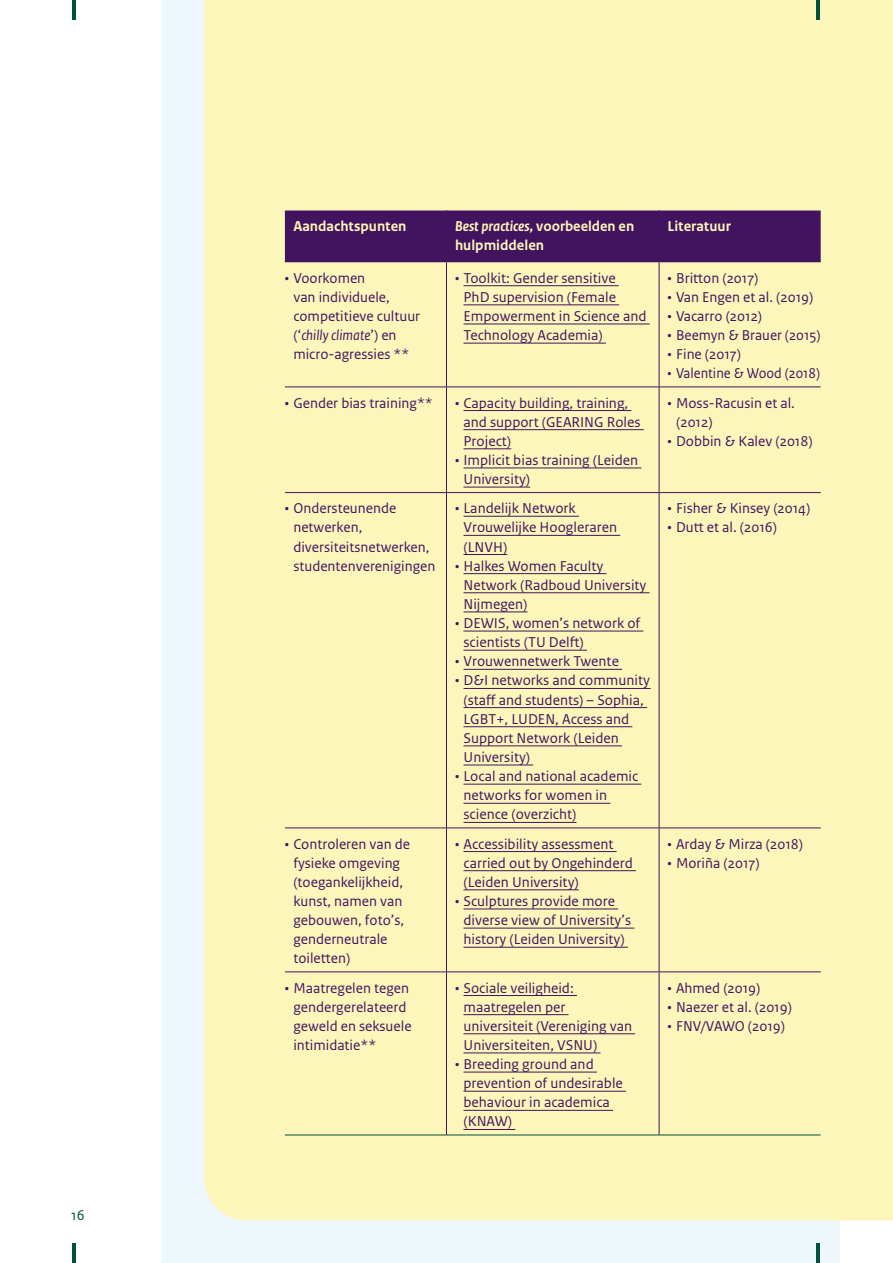
<style>
.page{position:relative;width:893px;height:1263px;background:#fff}
.page>*{position:absolute;margin:0;border:0;box-sizing:border-box;transform-origin:0 0}
.Brood_2_DIHOO_Uitgel{font:15px/19.2px "Rijksoverheid Sans Text";color:#42145f}
.Brood_2_DIHOO_Uitgel-2{font:700 15px/19.2px "Rijksoverheid Sans Text";color:#fdf6bb}
.Brood_2_DIHOO_Uitgel-3{font:15px "Rijksoverheid Sans Text";color:#42145f;scale:.95 1}
.t1{font:15px "Rijksoverheid Sans Text";color:#00523b}
.s1{font-style:italic}
</style>
<div class="page">
<div style="left:162px;top:0;width:678px;height:1263px;background:#eef7fb"></div>
<div style="left:204px;top:0;width:689px;height:1220px;background:#fdf6bb"></div>
<div style="left:285px;top:210px;width:536px;height:51px;background:#42145f"></div>
<hr style="left:285px;top:1135px;width:161px;height:1px;background:#00523b">
<hr style="left:446px;top:1135px;width:213px;height:1px;background:#00523b">
<hr style="left:659px;top:1135px;width:162px;height:1px;background:#00523b">
<hr style="left:446px;top:210px;width:1px;height:51px;background:#42145f">
<hr style="left:658px;top:210px;width:2px;height:51px;background:#42145f">
<hr style="left:285px;top:261px;width:161px;height:1px;background:#42145f">
<hr style="left:446px;top:261px;width:213px;height:1px;background:#42145f">
<hr style="left:659px;top:261px;width:162px;height:1px;background:#42145f">
<hr style="left:446px;top:262px;width:1px;height:125px;background:#42145f">
<hr style="left:659px;top:262px;width:1px;height:125px;background:#42145f">
<hr style="left:285px;top:387px;width:161px;height:1px;background:#42145f">
<hr style="left:446px;top:387px;width:213px;height:1px;background:#42145f">
<hr style="left:446px;top:387px;width:1px;height:105px;background:#42145f">
<hr style="left:659px;top:387px;width:162px;height:1px;background:#42145f">
<hr style="left:659px;top:387px;width:1px;height:105px;background:#42145f">
<hr style="left:285px;top:492px;width:161px;height:1px;background:#42145f">
<hr style="left:446px;top:492px;width:213px;height:1px;background:#42145f">
<hr style="left:446px;top:493px;width:1px;height:335px;background:#42145f">
<hr style="left:659px;top:492px;width:162px;height:1px;background:#42145f">
<hr style="left:659px;top:493px;width:1px;height:335px;background:#42145f">
<hr style="left:285px;top:828px;width:161px;height:1px;background:#42145f">
<hr style="left:446px;top:828px;width:213px;height:1px;background:#42145f">
<hr style="left:446px;top:828px;width:1px;height:144px;background:#42145f">
<hr style="left:659px;top:828px;width:162px;height:1px;background:#42145f">
<hr style="left:659px;top:828px;width:1px;height:144px;background:#42145f">
<hr style="left:285px;top:972px;width:161px;height:1px;background:#42145f">
<hr style="left:446px;top:972px;width:213px;height:1px;background:#42145f">
<hr style="left:446px;top:972px;width:1px;height:163px;background:#42145f">
<hr style="left:659px;top:972px;width:162px;height:1px;background:#42145f">
<hr style="left:659px;top:972px;width:1px;height:163px;background:#42145f">
<hr style="left:463px;top:285px;width:156px;height:1px;background:#42145f">
<hr style="left:463px;top:305px;width:156px;height:1px;background:#42145f">
<hr style="left:463px;top:324px;width:187px;height:1px;background:#42145f">
<hr style="left:463px;top:343px;width:143px;height:1px;background:#42145f">
<hr style="left:463px;top:410px;width:168px;height:1px;background:#42145f">
<hr style="left:463px;top:429px;width:181px;height:1px;background:#42145f">
<hr style="left:463px;top:449px;width:48px;height:1px;background:#42145f">
<hr style="left:463px;top:468px;width:178px;height:1px;background:#42145f">
<hr style="left:463px;top:487px;width:67px;height:1px;background:#42145f">
<hr style="left:463px;top:516px;width:116px;height:1px;background:#42145f">
<hr style="left:463px;top:535px;width:157px;height:1px;background:#42145f">
<hr style="left:463px;top:554px;width:44px;height:1px;background:#42145f">
<hr style="left:463px;top:573px;width:143px;height:1px;background:#42145f">
<hr style="left:463px;top:592px;width:187px;height:1px;background:#42145f">
<hr style="left:463px;top:612px;width:65px;height:1px;background:#42145f">
<hr style="left:463px;top:631px;width:180px;height:1px;background:#42145f">
<hr style="left:463px;top:650px;width:124px;height:1px;background:#42145f">
<hr style="left:463px;top:669px;width:159px;height:1px;background:#42145f">
<hr style="left:463px;top:688px;width:188px;height:1px;background:#42145f">
<hr style="left:463px;top:707px;width:184px;height:1px;background:#42145f">
<hr style="left:463px;top:726px;width:169px;height:1px;background:#42145f">
<hr style="left:463px;top:746px;width:159px;height:1px;background:#42145f">
<hr style="left:463px;top:765px;width:70px;height:1px;background:#42145f">
<hr style="left:463px;top:784px;width:178px;height:1px;background:#42145f">
<hr style="left:463px;top:803px;width:147px;height:1px;background:#42145f">
<hr style="left:463px;top:822px;width:113px;height:1px;background:#42145f">
<hr style="left:463px;top:851px;width:154px;height:1px;background:#42145f">
<hr style="left:463px;top:870px;width:173px;height:1px;background:#42145f">
<hr style="left:463px;top:889px;width:116px;height:1px;background:#42145f">
<hr style="left:463px;top:909px;width:155px;height:1px;background:#42145f">
<hr style="left:463px;top:928px;width:171px;height:1px;background:#42145f">
<hr style="left:463px;top:947px;width:165px;height:1px;background:#42145f">
<hr style="left:463px;top:995px;width:114px;height:1px;background:#42145f">
<hr style="left:463px;top:1014px;width:106px;height:1px;background:#42145f">
<hr style="left:463px;top:1033px;width:172px;height:1px;background:#42145f">
<hr style="left:463px;top:1053px;width:137px;height:1px;background:#42145f">
<hr style="left:463px;top:1072px;width:134px;height:1px;background:#42145f">
<hr style="left:463px;top:1091px;width:163px;height:1px;background:#42145f">
<hr style="left:463px;top:1110px;width:150px;height:1px;background:#42145f">
<hr style="left:463px;top:1129px;width:52px;height:1px;background:#42145f">
<svg style="left:816px;top:1244px;width:3px;height:19px"></svg>
<svg style="left:815px;top:0;width:4px;height:19px"></svg>
<hr style="left:72px;top:0;width:4px;height:19px;background:#00523b">
<hr style="left:72px;top:1244px;width:4px;height:19px;background:#00523b">
<p class="t1" style="left:71px;top:1207px;width:15px">16</p>
<p class="Brood_2_DIHOO_Uitgel-2" style="left:293px;top:217px;width:115px">Aandachtspunten</p>
<p class="Brood_2_DIHOO_Uitgel-2" style="left:455px;top:217px;width:181px"><span class="s1">Best practices</span>, voorbeelden en hulpmiddelen</p>
<p class="Brood_2_DIHOO_Uitgel-2" style="left:668px;top:217px;width:65px">Literatuur</p>
<p class="Brood_2_DIHOO_Uitgel" style="left:293px;top:268px;width:128px;text-indent:-9px">• Voorkomen<br>van individuele, competitieve cultuur (‘<span class="s1">chilly climate</span>’) en micro-agressies **</p>
<p class="Brood_2_DIHOO_Uitgel" style="left:463px;top:268px;width:185px;text-indent:-9px">• Toolkit: Gender sensitive<br>PhD supervision (Female<br>Empowerment in Science and<br>Technology Academia)</p>
<p class="Brood_2_DIHOO_Uitgel" style="left:668px;top:268px;width:92px">• Britton (2017)</p>
<p class="Brood_2_DIHOO_Uitgel" style="left:668px;top:288px;width:147px">• Van Engen et al. (2019)</p>
<p class="Brood_2_DIHOO_Uitgel" style="left:668px;top:307px;width:96px">• Vacarro (2012)</p>
<p class="Brood_2_DIHOO_Uitgel" style="left:668px;top:326px;width:155px">• Beemyn &amp; Brauer (2015)</p>
<p class="Brood_2_DIHOO_Uitgel" style="left:668px;top:345px;width:75px">• Fine (2017)</p>
<p class="Brood_2_DIHOO_Uitgel-3" style="left:668px;top:365px;width:162px">• Valentine &amp; Wood (2018)</p>
<p class="Brood_2_DIHOO_Uitgel" style="left:285px;top:393px;width:150px">• Gender bias training**</p>
<p class="Brood_2_DIHOO_Uitgel" style="left:463px;top:393px;width:179px;text-indent:-9px">• Capacity building, training, and support (GEARING Roles<br>Project)</p>
<p class="Brood_2_DIHOO_Uitgel" style="left:463px;top:451px;width:176px;text-indent:-9px">• Implicit bias training (Leiden<br>University)</p>
<p class="Brood_2_DIHOO_Uitgel" style="left:293px;top:499px;width:143px;text-indent:-9px">• Ondersteunende netwerken, diversiteitsnetwerken, studentenverenigingen</p>
<p class="Brood_2_DIHOO_Uitgel" style="left:463px;top:499px;width:155px;text-indent:-9px">• Landelijk Network<br>Vrouwelijke Hoogleraren (LNVH)</p>
<p class="Brood_2_DIHOO_Uitgel" style="left:463px;top:556px;width:184px;text-indent:-9px">• Halkes Women Faculty<br>Network (Radboud University<br>Nijmegen)</p>
<p class="Brood_2_DIHOO_Uitgel" style="left:463px;top:614px;width:178px;text-indent:-9px">• DEWIS, women’s network of scientists (TU Delft)</p>
<p class="Brood_2_DIHOO_Uitgel" style="left:455px;top:652px;width:165px">• Vrouwennetwerk Twente</p>
<p class="Brood_2_DIHOO_Uitgel" style="left:463px;top:671px;width:188px;text-indent:-9px">• D&amp;I networks and community (staff and students) – Sophia,<br>LGBT+, LUDEN, Access and<br>Support Network (Leiden<br>University)</p>
<p class="Brood_2_DIHOO_Uitgel" style="left:463px;top:767px;width:176px;text-indent:-9px">• Local and national academic networks for women in science (overzicht)</p>
<p class="Brood_2_DIHOO_Uitgel" style="left:293px;top:834px;width:118px;text-indent:-9px">• Controleren van de fysieke omgeving (toegankelijkheid, kunst, namen van gebouwen, foto’s, genderneutrale toiletten)</p>
<p class="Brood_2_DIHOO_Uitgel" style="left:463px;top:834px;width:171px;text-indent:-9px">• Accessibility assessment carried out by Ongehinderd (Leiden University)</p>
<p class="Brood_2_DIHOO_Uitgel" style="left:463px;top:892px;width:169px;text-indent:-9px">• Sculptures provide more diverse view of University’s history (Leiden University)</p>
<p class="Brood_2_DIHOO_Uitgel" style="left:293px;top:978px;width:120px;text-indent:-9px">• Maatregelen tegen gendergerelateerd geweld en seksuele intimidatie**</p>
<p class="Brood_2_DIHOO_Uitgel" style="left:463px;top:978px;width:170px;text-indent:-9px">• Sociale veiligheid: maatregelen per universiteit (Vereniging van<br>Universiteiten, VSNU)</p>
<p class="Brood_2_DIHOO_Uitgel" style="left:463px;top:1055px;width:161px;text-indent:-9px">• Breeding ground and prevention of undesirable behaviour in academica (KNAW)</p>
<p class="Brood_2_DIHOO_Uitgel" style="left:676px;top:393px;width:120px;text-indent:-9px">• Moss-Racusin et al. (2012)</p>
<p class="Brood_2_DIHOO_Uitgel" style="left:668px;top:431px;width:147px">• Dobbin &amp; Kalev (2018)</p>
<p class="Brood_2_DIHOO_Uitgel" style="left:668px;top:499px;width:144px">• Fisher &amp; Kinsey (2014)</p>
<p class="Brood_2_DIHOO_Uitgel" style="left:668px;top:518px;width:111px">• Dutt et al. (2016)</p>
<p class="Brood_2_DIHOO_Uitgel" style="left:668px;top:834px;width:137px">• Arday &amp; Mirza (2018)</p>
<p class="Brood_2_DIHOO_Uitgel" style="left:668px;top:853px;width:93px">• Moriña (2017)</p>
<p class="Brood_2_DIHOO_Uitgel" style="left:668px;top:978px;width:94px">• Ahmed (2019)</p>
<p class="Brood_2_DIHOO_Uitgel" style="left:668px;top:997px;width:126px">• Naezer et al. (2019)</p>
<p class="Brood_2_DIHOO_Uitgel" style="left:668px;top:1016px;width:119px">• FNV/VAWO (2019)</p>
</div>
